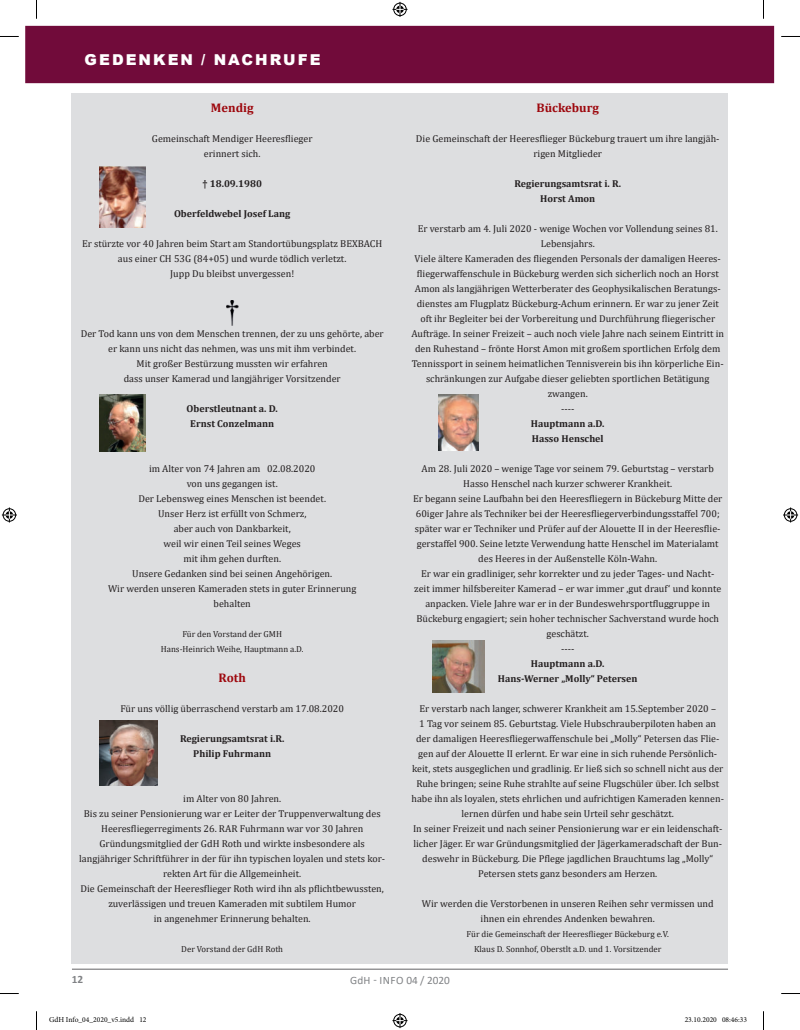
<style>
.page{position:relative;width:800px;height:1030px;background:#fff}
.page>*{position:absolute;margin:0;border:0;box-sizing:border-box;transform-origin:0 0}
.t1{font:900 15px "Arial";letter-spacing:.135em;color:#fff}
.t2{font:700 12.5px "Cambria";color:#9d070d}
.t3{font:11.25px "Calibri";letter-spacing:.02em;color:#808285}
.t4{font:700 11.25px "Calibri";color:#808285}
.t5{font:10px/15px "Cambria";color:#231f20;text-align:center}
.t6{font:700 10px/15px "Cambria";color:#231f20;text-align:center}
.t7{font:8.75px/15px "Cambria";color:#231f20;text-align:center}
.t8{font:7.5px "Minion Pro";color:#000}
</style>
<div class="page">
<div style="left:26px;top:26px;width:747px;height:57px;background:#710b3a"></div>
<hr style="left:72px;top:968px;width:655px;height:1px;background:#636366">
<div style="left:72px;top:93px;width:655px;height:870px;background:#dddee0"></div>
<img style="left:226px;top:300px;width:12px;height:25px">
<img style="left:99px;top:166px;width:46px;height:62px">
<img style="left:99px;top:394px;width:46px;height:57px">
<img style="left:99px;top:720px;width:58px;height:66px">
<img style="left:438px;top:395px;width:40px;height:56px">
<img style="left:432px;top:640px;width:52px;height:52px">
<svg style="left:0;top:36px;width:19px;height:1px"></svg>
<svg style="left:781px;top:36px;width:18px;height:1px"></svg>
<svg style="left:0;top:993px;width:19px;height:1px"></svg>
<svg style="left:781px;top:993px;width:18px;height:1px"></svg>
<svg style="left:36px;top:0;width:1px;height:19px"></svg>
<svg style="left:36px;top:1011px;width:1px;height:19px"></svg>
<svg style="left:763px;top:0;width:1px;height:19px"></svg>
<svg style="left:763px;top:1011px;width:1px;height:19px"></svg>
<svg style="left:392px;top:2px;width:15px;height:15px"></svg>
<svg style="left:392px;top:1013px;width:15px;height:15px"></svg>
<svg style="left:2px;top:507px;width:15px;height:15px"></svg>
<svg style="left:783px;top:507px;width:14px;height:15px"></svg>
<h1 class="t1" style="left:85px;top:54px;width:237px">GEDENKEN / NACHRUFE</h1>
<p class="t2" style="left:211px;top:103px;width:44px">Mendig</p>
<p class="t5" style="left:152px;top:131px;width:162px">Gemeinschaft Mendiger Heeresflieger erinnert sich.</p>
<p class="t6" style="left:202px;top:177px;width:61px">† 18.09.1980</p>
<p class="t6" style="left:174px;top:207px;width:118px">Oberfeldwebel Josef Lang</p>
<p class="t5" style="left:82px;top:236px;width:302px">Er stürzte vor 40 Jahren beim Start am Standortübungsplatz BEXBACH aus einer CH 53G (84+05) und wurde tödlich verletzt.<br>Jupp Du bleibst unvergessen!</p>
<p class="t5" style="left:81px;top:326px;width:304px">Der Tod kann uns von dem Menschen trennen, der zu uns gehörte, aber er kann uns nicht das nehmen, was uns mit ihm verbindet.<br>Mit großer Bestürzung mussten wir erfahren<br>dass unser Kamerad und langjähriger Vorsitzender</p>
<p class="t6" style="left:186px;top:402px;width:93px">Oberstleutnant a. D.<br>Ernst Conzelmann</p>
<p class="t5" style="left:108px;top:461px;width:250px">im Alter von 74 Jahren am 02.08.2020<br>von uns gegangen ist.<br>Der Lebensweg eines Menschen ist beendet.<br>Unser Herz ist erfüllt von Schmerz,<br>aber auch von Dankbarkeit,<br>weil wir einen Teil seines Weges<br>mit ihm gehen durften.<br>Unsere Gedanken sind bei seinen Angehörigen.<br>Wir werden unseren Kameraden stets in guter Erinnerung behalten</p>
<p class="t7" style="left:161px;top:626px;width:144px">Für den Vorstand der GMH<br>Hans-Heinrich Weihe, Hauptmann a.D.</p>
<p class="t2" style="left:218px;top:673px;width:29px">Roth</p>
<p class="t5" style="left:120px;top:701px;width:225px">Für uns völlig überraschend verstarb am 17.08.2020</p>
<p class="t6" style="left:180px;top:732px;width:106px">Regierungsamtsrat i.R.<br>Philip Fuhrmann</p>
<p class="t5" style="left:79px;top:791px;width:307px">im Alter von 80 Jahren.<br>Bis zu seiner Pensionierung war er Leiter der Truppenverwaltung des Heeresfliegerregiments 26. RAR Fuhrmann war vor 30 Jahren Gründungsmitglied der GdH Roth und wirkte insbesondere als langjähriger Schriftführer in der für ihn typischen loyalen und stets kor&shy;rekten Art für die Allgemeinheit.<br>Die Gemeinschaft der Heeresflieger Roth wird ihn als pflichtbewussten, zuverlässigen und treuen Kameraden mit subtilem Humor<br>in angenehmer Erinnerung behalten.</p>
<p class="t7" style="left:181px;top:941px;width:103px">Der Vorstand der GdH Roth</p>
<p class="t2" style="left:536px;top:103px;width:64px">Bückeburg</p>
<p class="t5" style="left:416px;top:131px;width:305px">Die Gemeinschaft der Heeresflieger Bückeburg trauert um ihre langjäh&shy;rigen Mitglieder</p>
<p class="t6" style="left:514px;top:177px;width:108px">Regierungsamtsrat i. R.<br>Horst Amon</p>
<p class="t5" style="left:411px;top:221px;width:314px">Er verstarb am 4. Juli 2020 - wenige Wochen vor Vollendung seines 81.<br>Lebensjahrs.<br>Viele ältere Kameraden des fliegenden Personals der damaligen Heeres&shy;fliegerwaffenschule in Bückeburg werden sich sicherlich noch an Horst Amon als langjährigen Wetterberater des Geophysikalischen Beratungs&shy;dienstes am Flugplatz Bückeburg-Achum erinnern. Er war zu jener Zeit oft ihr Begleiter bei der Vorbereitung und Durchführung fliegerischer Aufträge. In seiner Freizeit – auch noch viele Jahre nach seinem Eintritt in den Ruhestand – frönte Horst Amon mit großem sportlichen Erfolg dem Tennissport in seinem heimatlichen Tennisverein bis ihn körperliche Ein&shy;schränkungen zur Aufgabe dieser geliebten sportlichen Betätigung zwangen.<br>----</p>
<p class="t6" style="left:531px;top:417px;width:75px;text-align:left">Hauptmann a.D.<br>Hasso Henschel</p>
<p class="t5" style="left:413px;top:461px;width:311px">Am 28. Juli 2020 – wenige Tage vor seinem 79. Geburtstag – verstarb Hasso Henschel nach kurzer schwerer Krankheit.<br>Er begann seine Laufbahn bei den Heeresfliegern in Bückeburg Mitte der 60iger Jahre als Techniker bei der Heeresfliegerverbindungsstaffel 700; später war er Techniker und Prüfer auf der Alouette II in der Heeresflie&shy;gerstaffel 900. Seine letzte Verwendung hatte Henschel im Materialamt des Heeres in der Außenstelle Köln-Wahn.<br>Er war ein gradliniger, sehr korrekter und zu jeder Tages- und Nacht&shy;zeit immer hilfsbereiter Kamerad – er war immer ‚gut drauf‘ und konnte anpacken. Viele Jahre war er in der Bundeswehrsportfluggruppe in Bückeburg engagiert; sein hoher technischer Sachverstand wurde hoch geschätzt.<br>----</p>
<p class="t6" style="left:498px;top:657px;width:141px">Hauptmann a.D.<br>Hans-Werner „Molly“ Petersen</p>
<p class="t5" style="left:411px;top:701px;width:314px">Er verstarb nach langer, schwerer Krankheit am 15.September 2020 –<br>1 Tag vor seinem 85. Geburtstag. Viele Hubschrauberpiloten haben an der damaligen Heeresfliegerwaffenschule bei „Molly“ Petersen das Flie&shy;gen auf der Alouette II erlernt. Er war eine in sich ruhende Persönlich&shy;keit, stets ausgeglichen und gradlinig. Er ließ sich so schnell nicht aus der Ruhe bringen; seine Ruhe strahlte auf seine Flugschüler über. Ich selbst habe ihn als loyalen, stets ehrlichen und aufrichtigen Kameraden kennen&shy;lernen dürfen und habe sein Urteil sehr geschätzt.<br>In seiner Freizeit und nach seiner Pensionierung war er ein leidenschaft&shy;licher Jäger. Er war Gründungsmitglied der Jägerkameradschaft der Bun&shy;deswehr in Bückeburg. Die Pflege jagdlichen Brauchtums lag „Molly“ Petersen stets ganz besonders am Herzen.</p>
<p class="t5" style="left:421px;top:896px;width:293px">Wir werden die Verstorbenen in unseren Reihen sehr vermissen und ihnen ein ehrendes Andenken bewahren.</p>
<p class="t7" style="left:466px;top:926px;width:204px">Für die Gemeinschaft der Heeresflieger Bückeburg e.V.<br>Klaus D. Sonnhof, Oberstlt a.D. und 1. Vorsitzender</p>
<p class="t4" style="left:72px;top:972px;width:13px">12</p>
<p class="t3" style="left:350px;top:973px;width:101px">GdH - INFO 04 / 2020</p>
<p class="t8" style="left:49px;top:1017px;width:99px">GdH Info_04_2020_v5.indd 12</p>
<p class="t8" style="left:684px;top:1017px;width:64px">23.10.2020 08:46:33</p>
</div>
